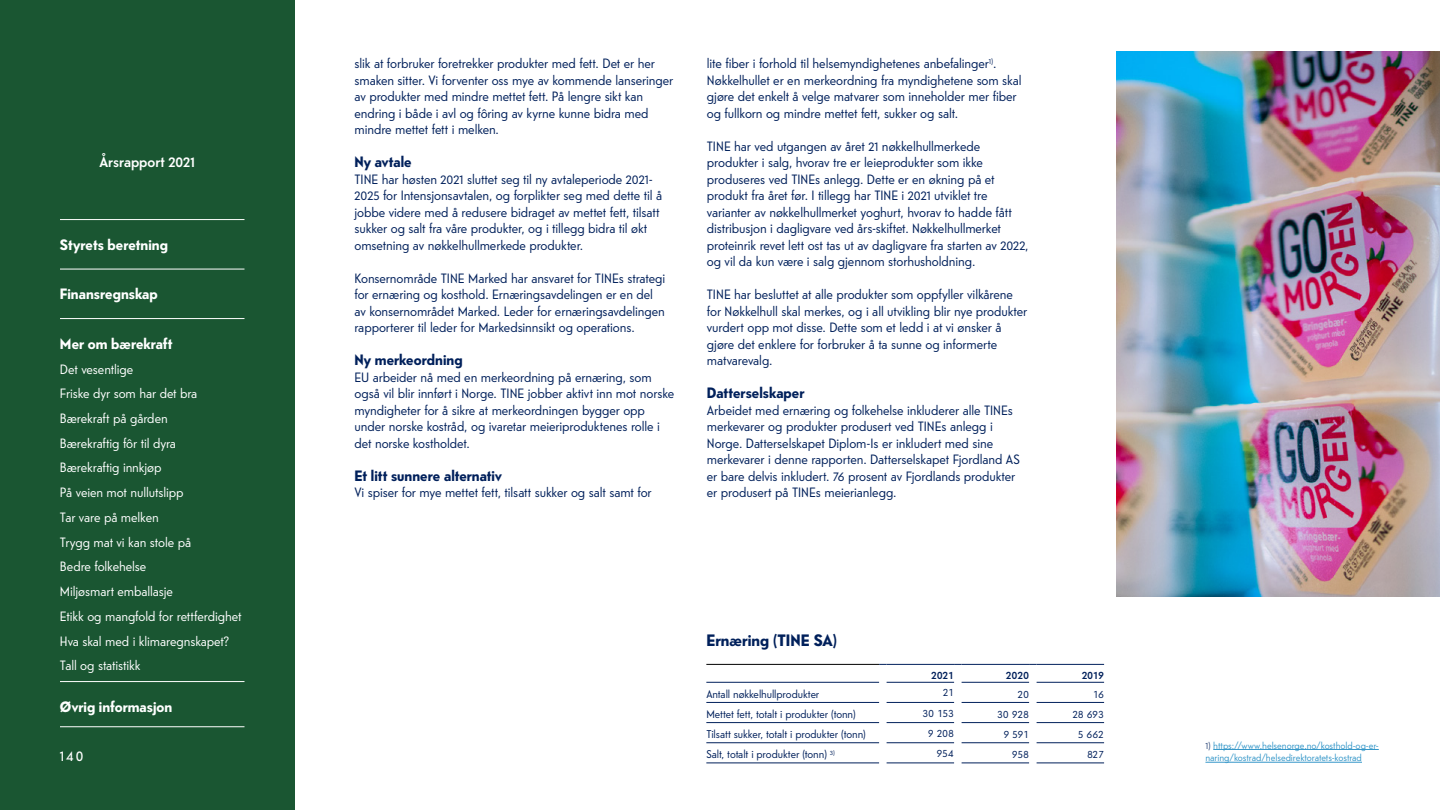
<style>
.page{position:relative;width:1440px;height:810px;background:#fff}
.page>*{position:absolute;margin:0;border:0;box-sizing:border-box;transform-origin:0 0}
.t1{font:700 16.5px "Telefon";letter-spacing:.005em;color:#00205b}
.t2{font:700 15px "Telefon";color:#fff}
.t3{font:700 15px "Telefon";letter-spacing:-.005em;color:#00205b}
.t4{font:500 15px "Telefon";color:#fff}
.t5{font:13.5px/16.5px "Telefon Blond";letter-spacing:-.01em;color:#00205b}
.t6{font:13.5px/24.8px "Telefon Blond";letter-spacing:-.01em;color:#fff}
.t7{font:13.5px "Telefon";color:#fff}
.t8{font:11.25px "Telefon Blond";letter-spacing:-.01em;color:#00205b}
.t9{font:500 11.25px "Telefon";letter-spacing:-.04em;color:#00205b}
.t10{font:9.75px/12.8px "Telefon Blond";letter-spacing:-.005em;color:#3396c8}
.s1{color:#334d7c}
</style>
<div class="page">
<div style="left:0;top:0;width:295px;height:810px;background:#1a5632"></div>
<hr style="left:60px;top:219px;width:184px;height:1px;background:#fff">
<hr style="left:60px;top:269px;width:184px;height:1px;background:#fff">
<hr style="left:60px;top:318px;width:184px;height:1px;background:#fff">
<hr style="left:60px;top:681px;width:184px;height:1px;background:#fff">
<hr style="left:60px;top:727px;width:184px;height:1px;background:#fff">
<img style="left:1116px;top:52px;width:324px;height:544px">
<hr style="left:706px;top:763px;width:173px;height:1px;background:#00205b">
<hr style="left:962px;top:763px;width:67px;height:1px;background:#00205b">
<hr style="left:1037px;top:763px;width:67px;height:1px;background:#00205b">
<hr style="left:887px;top:702px;width:67px;height:1px;background:#00205b">
<hr style="left:887px;top:722px;width:67px;height:1px;background:#00205b">
<hr style="left:887px;top:743px;width:67px;height:1px;background:#00205b">
<hr style="left:887px;top:763px;width:67px;height:1px;background:#00205b">
<hr style="left:706px;top:702px;width:173px;height:1px;background:#00205b">
<hr style="left:962px;top:702px;width:67px;height:1px;background:#00205b">
<hr style="left:1037px;top:702px;width:67px;height:1px;background:#00205b">
<hr style="left:706px;top:722px;width:173px;height:1px;background:#00205b">
<hr style="left:962px;top:722px;width:67px;height:1px;background:#00205b">
<hr style="left:1037px;top:722px;width:67px;height:1px;background:#00205b">
<hr style="left:706px;top:743px;width:173px;height:1px;background:#00205b">
<hr style="left:962px;top:743px;width:67px;height:1px;background:#00205b">
<hr style="left:1037px;top:743px;width:67px;height:1px;background:#00205b">
<hr style="left:706px;top:682px;width:173px;height:1px;background:#00205b">
<hr style="left:962px;top:682px;width:67px;height:1px;background:#00205b">
<hr style="left:1037px;top:682px;width:67px;height:1px;background:#00205b">
<hr style="left:887px;top:682px;width:67px;height:1px;background:#00205b">
<hr style="left:706px;top:664px;width:173px;height:1px;background:#000">
<hr style="left:887px;top:664px;width:67px;height:1px;background:#00205b">
<hr style="left:962px;top:664px;width:67px;height:1px;background:#00205b">
<hr style="left:1037px;top:664px;width:67px;height:1px;background:#00205b">
<hr style="left:1213px;top:749px;width:166px;height:1px;background:#3396c8">
<hr style="left:1205px;top:762px;width:157px;height:1px;background:#3396c8">
<p class="t4" style="left:100px;top:151px;width:97px">Årsrapport 2021</p>
<p class="t2" style="left:60px;top:234px;width:109px">Styrets beretning</p>
<p class="t2" style="left:60px;top:284px;width:99px">Finansregnskap</p>
<p class="t2" style="left:60px;top:333px;width:114px">Mer om bærekraft</p>
<p class="t6" style="left:60px;top:356px;width:183px">Det vesentlige<br>Friske dyr som har det bra<br>Bærekraft på gården<br>Bærekraftig fôr til dyra<br>Bærekraftig innkjøp<br>På veien mot nullutslipp<br>Tar vare på melken<br>Trygg mat vi kan stole på<br>Bedre folkehelse<br>Miljøsmart emballasje<br>Etikk og mangfold for rettferdighet<br>Hva skal med i klimaregnskapet?<br>Tall og statistikk</p>
<p class="t2" style="left:60px;top:696px;width:114px">Øvrig informasjon</p>
<p class="t6" style="left:60px;top:381px;width:81px">Datterselskaper</p>
<p class="t6" style="left:60px;top:414px;width:63px">TINE Råvare</p>
<p class="t7" style="left:60px;top:748px;width:25px">140</p>
<p class="t5" style="left:355px;top:55px;width:320px">slik at forbruker foretrekker produkter med fett. Det er her smaken sitter. Vi forventer oss mye av kommende lanseringer av produkter med mindre mettet fett. På lengre sikt kan endring i både i avl og fôring av kyrne kunne bidra med mindre mettet fett i melken.</p>
<p class="t3" style="left:355px;top:152px;width:59px">Ny avtale</p>
<p class="t5" style="left:355px;top:171px;width:309px">TINE har høsten 2021 sluttet seg til ny avtaleperiode 2021- 2025 for Intensjonsavtalen, og forplikter seg med dette til å jobbe videre med å redusere bidraget av mettet fett, tilsatt sukker og salt fra våre produkter, og i tillegg bidra til økt omsetning av nøkkelhullmerkede produkter.</p>
<p class="t5" style="left:355px;top:270px;width:312px">Konsernområde TINE Marked har ansvaret for TINEs strategi for ernæring og kosthold. Ernæringsavdelingen er en del av konsernområdet Marked. Leder for ernæringsavdelingen rapporterer til leder for Markedsinnsikt og operations.</p>
<p class="t3" style="left:355px;top:350px;width:110px">Ny merkeordning</p>
<p class="t5" style="left:355px;top:369px;width:321px">EU arbeider nå med en merkeordning på ernæring, som også vil blir innført i Norge. TINE jobber aktivt inn mot norske myndigheter for å sikre at merkeordningen bygger opp under norske kostråd, og ivaretar meieriproduktenes rolle i det norske kostholdet.</p>
<p class="t3" style="left:355px;top:465px;width:149px">Et litt sunnere alternativ</p>
<p class="t5" style="left:355px;top:484px;width:299px">Vi spiser for mye mettet fett, tilsatt sukker og salt samt for</p>
<p class="t5" style="left:707px;top:55px;width:316px">lite fiber i forhold til helsemyndighetenes anbefalinger<sup>1)</sup>.<br>Nøkkelhullet er en merkeordning fra myndighetene som skal gjøre det enkelt å velge matvarer som inneholder mer fiber og fullkorn og mindre mettet fett, sukker og salt.</p>
<p class="t5" style="left:707px;top:138px;width:323px">TINE har ved utgangen av året 21 nøkkelhullmerkede produkter i salg, hvorav tre er leieprodukter som ikke produseres ved TINEs anlegg. Dette er en økning på et produkt fra året før. I tillegg har TINE i 2021 utviklet tre varianter av nøkkelhullmerket yoghurt, hvorav to hadde fått distribusjon i dagligvare ved års-skiftet. Nøkkelhullmerket proteinrik revet lett ost tas ut av dagligvare fra starten av 2022, og vil da kun være i salg gjennom storhusholdning.</p>
<p class="t5" style="left:707px;top:286px;width:322px">TINE har besluttet at alle produkter som oppfyller vilkårene for Nøkkelhull skal merkes, og i all utvikling blir nye produkter vurdert opp mot disse. Dette som et ledd i at vi ønsker å gjøre det enklere for forbruker å ta sunne og informerte matvarevalg.</p>
<p class="t3" style="left:707px;top:383px;width:99px">Datterselskaper</p>
<p class="t5" style="left:707px;top:402px;width:315px">Arbeidet med ernæring og folkehelse inkluderer alle TINEs merkevarer og produkter produsert ved TINEs anlegg i Norge. Datterselskapet Diplom-Is er inkludert med sine merkevarer i denne rapporten. Datterselskapet Fjordland AS er bare delvis inkludert. 76 prosent av Fjordlands produkter er produsert på TINEs meierianlegg.</p>
<p class="t1" style="left:706px;top:629px;width:132px">Ernæring (TINE SA)</p>
<p class="t9" style="left:931px;top:667px;width:24px">2021</p>
<p class="t9" style="left:1006px;top:667px;width:25px">2020</p>
<p class="t9" style="left:1082px;top:667px;width:24px">2019</p>
<p class="t8" style="left:706px;top:687px;width:115px">Antall nøkkelhullprodukter</p>
<p class="t8" style="left:943px;top:685px;width:13px">21</p>
<p class="t8" style="left:1018px;top:687px;width:13px">20</p>
<p class="t8" style="left:1093px;top:687px;width:13px">16</p>
<p class="t8" style="left:706px;top:707px;width:151px">Mettet fett, totalt i produkter (tonn)</p>
<p class="t8" style="left:923px;top:706px;width:33px">30 153</p>
<p class="t8" style="left:997px;top:707px;width:33px">30 928</p>
<p class="t8" style="left:1073px;top:707px;width:33px">28 693</p>
<p class="t8" style="left:706px;top:727px;width:161px">Tilsatt sukker, totalt i produkter (tonn)</p>
<p class="t8" style="left:928px;top:726px;width:28px">9 208</p>
<p class="t8" style="left:1003px;top:727px;width:27px">9 591</p>
<p class="t8" style="left:1078px;top:727px;width:28px">5 662</p>
<p class="t8" style="left:706px;top:747px;width:130px">Salt, totalt i produkter (tonn) <sup>3)</sup></p>
<p class="t8" style="left:937px;top:746px;width:19px">954</p>
<p class="t8" style="left:1012px;top:747px;width:19px">958</p>
<p class="t8" style="left:1087px;top:747px;width:19px">827</p>
<p class="t10" style="left:1205px;top:739px;width:175px"><span class="s1">1)</span> https://www.helsenorge.no/kosthold-og-er&shy;naring/kostrad/helsedirektoratets-kostrad</p>
</div>
